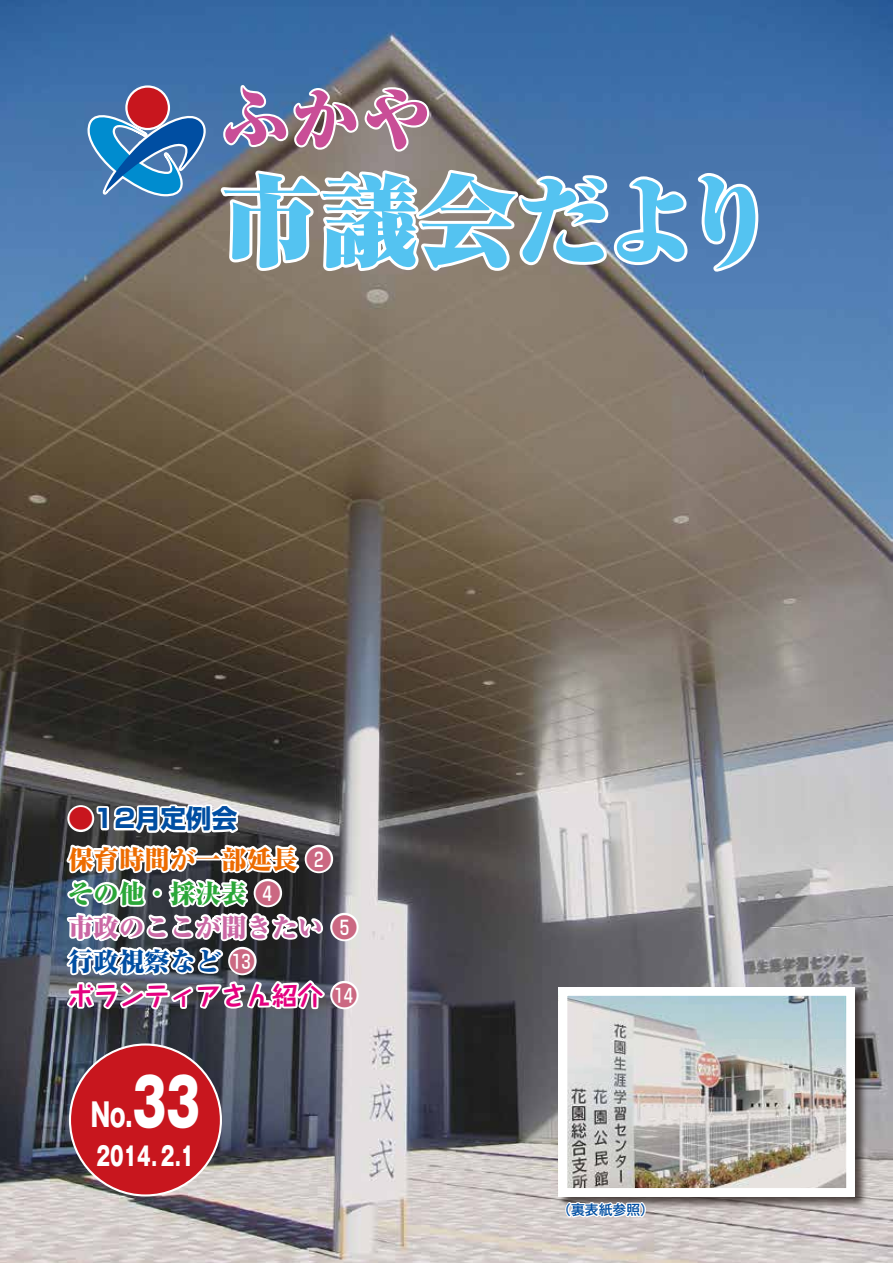
<style>
.page{position:relative;width:893px;height:1263px;background:#fff}
.page>*{position:absolute;margin:0;border:0;box-sizing:border-box;transform-origin:0 0}
.t1{font:900 97.8px "Ryumin Pr 6 N";letter-spacing:-.01em;color:#54c3f1}
.t2{font:900 68.1px "Ryumin Pr 6 N";color:#c94e97}
.t3{font:800 63.75px "Gothic MB101 Pr 6 N";color:#fff;scale:.7 1}
.t4{font:800 31.95px "Gothic MB101 Pr 6 N";color:#fff;scale:.7 1}
.t5{font:800 expanded 25.5px/34px "Ryumin Pr 6 N";color:#ca67a4}
.t6{font:700 25.5px "Taka Hand Std";color:#e4007f}
.t7{font:800 25.5px "Gothic MB101 Pr 6 N";color:#fff;scale:.7 1}
.t8{font:700 25.5px "Shin Go Pr 6 N";color:#004ea2}
.t9{font:500 13.8px "Gothic MB101 Pr 6 N";color:#004ea2}
.s1{color:#c8161e}
.s2{color:#ed6c00}
.s3{font-family:"Shin Go Pr 6 N";font-weight:500;font-stretch:normal;color:#cb6882}
.s4{color:#2aa738}
.s5{color:#004ea2}
.s6{font-family:"Shin Go Pr 6 N";font-weight:500;color:#cb6882}
.s7{font-size:31.95px}
</style>
<div class="page">
<img style="left:0;top:0;width:893px;height:1263px">
<div style="left:70px;top:1044px;width:151px;height:151px;background:#c8161e;border-radius:50%"></div>
<div style="left:557px;top:986px;width:311px;height:223px;background:#221815;opacity:.75"></div>
<img style="left:569px;top:997px;width:276px;height:189px">
<div style="left:559px;top:987px;width:296px;height:209px;border:9px solid #fff"></div>
<svg style="left:33px;top:802px;width:328px;height:211px"></svg>
<svg style="left:85px;top:75px;width:676px;height:201px"></svg>
<svg style="left:564px;top:1199px;width:83px;height:53px"></svg>
<h2 class="t2" style="left:221px;top:65px;width:212px">ふかや</h2>
<h1 class="t1" style="left:221px;top:144px;width:560px">市議会だより</h1>
<p class="t8" style="left:68px;top:798px;width:171px"><span class="s1">●</span>12月定例会</p>
<p class="t5" style="left:68px;top:841px;width:291px"><span class="s2">保育時間が一部延長</span> <span class="s3">2</span><span class="s4">その他・採決表</span> <span class="s3">4<br></span>市政のここが聞きたい <span class="s3">5</span><span class="s5">行政視察など</span> <span class="s3">13</span></p>
<p class="t6" style="left:68px;top:977px;width:291px">ボランティアさん紹介 <span class="s6">14</span></p>
<h3 class="t3" style="left:125px;top:1049px;width:108px"><span class="s7">.</span>33</h3>
<p class="t4" style="left:91px;top:1088px;width:51px">No</p>
<p class="t7" style="left:97px;top:1135px;width:141px">2014. 2.1</p>
<p class="t9" style="left:557px;top:1198px;width:98px">（裏表紙参照(</p>
</div>
